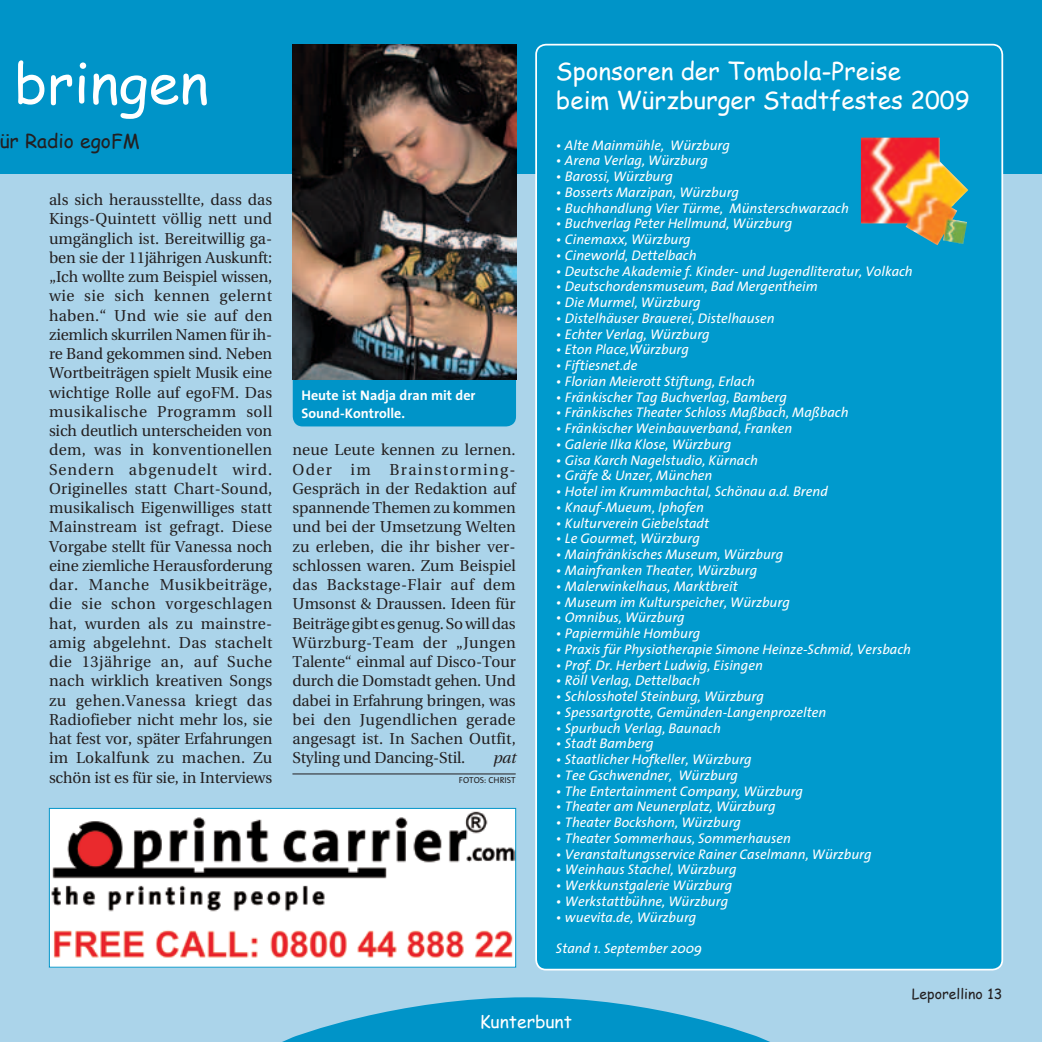
<style>
.page{position:relative;width:1042px;height:1042px;background:#abd4ea}
.page>*{position:absolute;margin:0;border:0;box-sizing:border-box;transform-origin:0 0}
.t1{font:56px "Comic Sans MS";color:#fff}
.t2{font:24.5px/29.4px "Comic Sans MS";color:#fff}
.t3{font:19.25px "Comic Sans MS";color:#231f20}
.t4{font:17.5px "Comic Sans MS";color:#fff}
.t5{font:15.75px/19.2px "Utopia";letter-spacing:-.005em;color:#231f20;text-align:justify}
.t6{font:italic 15.75px "Utopia";color:#231f20}
.t7{font:italic 14px "The Sans";color:#fff}
.t8{font:700 14px/18.4px "The Sans";color:#fff}
.t9{font:14px "Comic Sans MS";color:#231f20}
.t10{font:8.75px "The Sans Caps";color:#231f20}
</style>
<div class="page">
<svg style="left:282px;top:997px;width:488px;height:45px"></svg>
<div style="left:0;top:0;width:1042px;height:174px;background:#0094c8"></div>
<div style="left:293px;top:339px;width:223px;height:87px;background:#0094c8;border-radius:10px"></div>
<img style="left:293px;top:45px;width:223px;height:335px">
<img style="left:51px;top:810px;width:463px;height:155px">
<div style="left:49px;top:808px;width:467px;height:159px;border:1px solid #0094c8"></div>
<hr style="left:292px;top:773px;width:224px;height:1px;background:#231f20">
<div style="left:536px;top:45px;width:466px;height:924px;background:#009acd;border-radius:10px"></div>
<img style="left:861px;top:138px;width:106px;height:107px">
<h1 class="t1" style="left:14px;top:42px;width:196px">bringen</h1>
<h3 class="t3" style="left:0;top:127px;width:142px">ür Radio egoFM</h3>
<p class="t5" style="left:49px;top:190px;width:225px">als sich herausstellte, dass das Kings-Quintett völlig nett und umgänglich ist. Bereitwillig ga&shy;ben sie der 11jährigen Auskunft: „Ich wollte zum Beispiel wissen, wie sie sich kennen gelernt haben.“ Und wie sie auf den ziemlich skurrilen Namen für ih&shy;re Band gekommen sind. Neben Wortbeiträgen spielt Musik eine wichtige Rolle auf egoFM. Das musikalische Programm soll sich deutlich unterscheiden von dem, was in konventionellen Sendern abgenudelt wird.<br>Originelles statt Chart-Sound, musikalisch Eigenwilliges statt Mainstream ist gefragt. Diese Vorgabe stellt für Vanessa noch eine ziemliche Herausforderung dar. Manche Musikbeiträge, die sie schon vorgeschlagen hat, wurden als zu mainstre&shy;amig abgelehnt. Das stachelt die 13jährige an, auf Suche nach wirklich kreativen Songs zu gehen.Vanessa kriegt das Radiofieber nicht mehr los, sie hat fest vor, später Erfahrungen im Lokalfunk zu machen. Zu schön ist es für sie, in Interviews</p>
<p class="t8" style="left:301px;top:385px;width:176px">Heute ist Nadja dran mit der<br>Sound-Kontrolle.</p>
<p class="t5" style="left:292px;top:441px;width:225px">neue Leute kennen zu lernen.<br>Oder im Brainstorming-Gespräch in der Redaktion auf spannende Themen zu kommen und bei der Umsetzung Welten zu erleben, die ihr bisher ver&shy;schlossen waren. Zum Beispiel das Backstage-Flair auf dem Umsonst &amp; Draussen. Ideen für Beiträge gibt es genug. So will das Würzburg-Team der „Jungen Talente“ einmal auf Disco-Tour durch die Domstadt gehen. Und dabei in Erfahrung bringen, was bei den Jugendlichen gerade angesagt ist. In Sachen Outfit, Styling und Dancing-Stil.</p>
<p class="t6" style="left:493px;top:749px;width:24px">pat</p>
<p class="t10" style="left:459px;top:772px;width:58px">FOTOS: CHRIST</p>
<h2 class="t2" style="left:556px;top:55px;width:415px">Sponsoren der Tombola-Preise<br>beim Würzburger Stadtfestes 2009</h2>
<p class="t7" style="left:556px;top:133px;width:175px">• Alte Mainmühle, Würzburg</p>
<p class="t7" style="left:556px;top:149px;width:153px">• Arena Verlag, Würzburg</p>
<p class="t7" style="left:556px;top:165px;width:118px">• Barossi, Würzburg</p>
<p class="t7" style="left:556px;top:180px;width:185px">• Bosserts Marzipan, Würzburg</p>
<p class="t7" style="left:556px;top:196px;width:294px">• Buchhandlung Vier Türme, Münsterschwarzach</p>
<p class="t7" style="left:556px;top:212px;width:238px">• Buchverlag Peter Hellmund, Würzburg</p>
<p class="t7" style="left:556px;top:228px;width:136px">• Cinemaxx, Würzburg</p>
<p class="t7" style="left:556px;top:243px;width:142px">• Cineworld, Dettelbach</p>
<p class="t7" style="left:556px;top:259px;width:358px">• Deutsche Akademie f. Kinder- und Jugendliteratur, Volkach</p>
<p class="t7" style="left:556px;top:275px;width:263px">• Deutschordensmuseum, Bad Mergentheim</p>
<p class="t7" style="left:556px;top:291px;width:146px">• Die Murmel, Würzburg</p>
<p class="t7" style="left:556px;top:306px;width:220px">• Distelhäuser Brauerei, Distelhausen</p>
<p class="t7" style="left:556px;top:322px;width:155px">• Echter Verlag, Würzburg</p>
<p class="t7" style="left:556px;top:338px;width:134px">• Eton Place,Würzburg</p>
<p class="t7" style="left:556px;top:354px;width:83px">• Fiftiesnet.de</p>
<p class="t7" style="left:556px;top:369px;width:200px">• Florian Meierott Stiftung, Erlach</p>
<p class="t7" style="left:556px;top:385px;width:232px">• Fränkischer Tag Buchverlag, Bamberg</p>
<p class="t7" style="left:556px;top:401px;width:294px">• Fränkisches Theater Schloss Maßbach, Maßbach</p>
<p class="t7" style="left:556px;top:417px;width:238px">• Fränkischer Weinbauverband, Franken</p>
<p class="t7" style="left:556px;top:432px;width:177px">• Galerie Ilka Klose, Würzburg</p>
<p class="t7" style="left:556px;top:448px;width:204px">• Gisa Karch Nagelstudio, Kürnach</p>
<p class="t7" style="left:556px;top:464px;width:158px">• Gräfe &amp; Unzer, München</p>
<p class="t7" style="left:556px;top:480px;width:273px">• Hotel im Krummbachtal, Schönau a.d. Brend</p>
<p class="t7" style="left:556px;top:495px;width:150px">• Knauf-Mueum, Iphofen</p>
<p class="t7" style="left:556px;top:511px;width:155px">• Kulturverein Giebelstadt</p>
<p class="t7" style="left:556px;top:527px;width:145px">• Le Gourmet, Würzburg</p>
<p class="t7" style="left:556px;top:543px;width:229px">• Mainfränkisches Museum, Würzburg</p>
<p class="t7" style="left:556px;top:558px;width:203px">• Mainfranken Theater, Würzburg</p>
<p class="t7" style="left:556px;top:574px;width:183px">• Malerwinkelhaus, Marktbreit</p>
<p class="t7" style="left:556px;top:590px;width:235px">• Museum im Kulturspeicher, Würzburg</p>
<p class="t7" style="left:556px;top:606px;width:130px">• Omnibus, Würzburg</p>
<p class="t7" style="left:556px;top:621px;width:146px">• Papiermühle Homburg</p>
<p class="t7" style="left:556px;top:637px;width:357px">• Praxis für Physiotherapie Simone Heinze-Schmid, Versbach</p>
<p class="t7" style="left:556px;top:653px;width:208px">• Prof. Dr. Herbert Ludwig, Eisingen</p>
<p class="t7" style="left:556px;top:669px;width:146px">• Röll Verlag, Dettelbach</p>
<p class="t7" style="left:556px;top:684px;width:209px">• Schlosshotel Steinburg, Würzburg</p>
<p class="t7" style="left:556px;top:700px;width:272px">• Spessartgrotte, Gemünden-Langenprozelten</p>
<p class="t7" style="left:556px;top:716px;width:166px">• Spurbuch Verlag, Baunach</p>
<p class="t7" style="left:556px;top:732px;width:99px">• Stadt Bamberg</p>
<p class="t7" style="left:556px;top:747px;width:197px">• Staatlicher Hofkeller, Würzburg</p>
<p class="t7" style="left:556px;top:763px;width:184px">• Tee Gschwendner, Würzburg</p>
<p class="t7" style="left:556px;top:779px;width:249px">• The Entertainment Company, Würzburg</p>
<p class="t7" style="left:556px;top:795px;width:221px">• Theater am Neunerplatz, Würzburg</p>
<p class="t7" style="left:556px;top:810px;width:187px">• Theater Bockshorn, Würzburg</p>
<p class="t7" style="left:556px;top:826px;width:237px">• Theater Sommerhaus, Sommerhausen</p>
<p class="t7" style="left:556px;top:842px;width:317px">• Veranstaltungsservice Rainer Caselmann, Würzburg</p>
<p class="t7" style="left:556px;top:858px;width:182px">• Weinhaus Stachel, Würzburg</p>
<p class="t7" style="left:556px;top:873px;width:178px">• Werkkunstgalerie Würzburg</p>
<p class="t7" style="left:556px;top:889px;width:174px">• Werkstattbühne, Würzburg</p>
<p class="t7" style="left:556px;top:905px;width:142px">• wuevita.de, Würzburg</p>
<p class="t7" style="left:556px;top:936px;width:148px">Stand 1. September 2009</p>
<p class="t9" style="left:912px;top:983px;width:92px">Leporellino 13</p>
<p class="t4" style="left:480px;top:1008px;width:94px">Kunterbunt</p>
</div>
